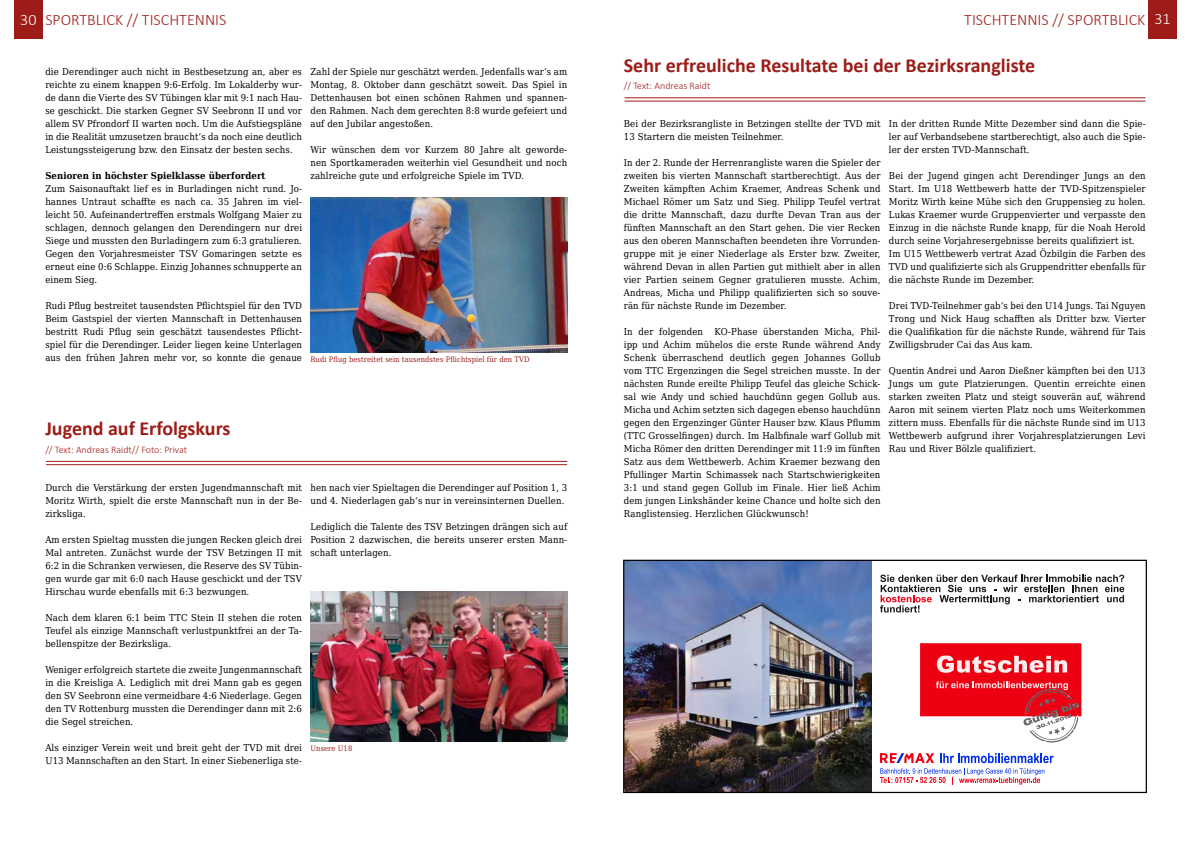
<style>
.page{position:relative;width:1191px;height:842px;background:#fff}
.page>*{position:absolute;margin:0;border:0;box-sizing:border-box;transform-origin:0 0}
.t1{font:700 20px "Calibri";color:#9d1c17}
.t2{font:300 16px "Calibri";color:#9d1c17}
.t3{font:300 10px "Calibri";color:#9d1c17}
.t4{font:9.5px/13px "DejaVu Serif Condensed";letter-spacing:.01em;color:#000;text-align:justify}
.t5{font:700 9.5px "DejaVu Serif Condensed";letter-spacing:.01em;color:#000}
.t6{font:7.5px "DejaVu Serif Condensed";letter-spacing:.01em;color:#9d1c17}
.s1{color:#fff}
</style>
<div class="page">
<div style="left:14px;top:0;width:29px;height:38px;background:#9d1c17"></div>
<div style="left:1148px;top:0;width:28px;height:38px;background:#9d1c17"></div>
<hr style="left:46px;top:464px;width:521px;height:1px;background:#9d1c17">
<hr style="left:46px;top:461px;width:521px;height:1px;background:#9d1c17">
<hr style="left:624px;top:101px;width:521px;height:1px;background:#9d1c17">
<hr style="left:624px;top:98px;width:521px;height:1px;background:#9d1c17">
<img style="left:310px;top:197px;width:257px;height:155px">
<img style="left:310px;top:591px;width:257px;height:150px">
<img style="left:625px;top:562px;width:247px;height:229px">
<svg style="left:879px;top:574px;width:253px;height:220px"></svg>
<svg style="left:880px;top:753px;width:173px;height:32px"></svg>
<svg style="left:624px;top:793px;width:386px;height:1px"></svg>
<div style="left:623px;top:560px;width:524px;height:233px;border:1px solid #000"></div>
<svg style="left:880px;top:575px;width:244px;height:37px"></svg>
<svg style="left:920px;top:643px;width:161px;height:99px"></svg>
<h2 class="t2" style="left:20px;top:10px;width:208px"><span class="s1">30</span> SPORTBLICK // TISCHTENNIS</h2>
<h2 class="t2" style="left:964px;top:10px;width:208px">TISCHTENNIS // SPORTBLICK <span class="s1">31</span></h2>
<p class="t4" style="left:45px;top:65px;width:258px">die Derendinger auch nicht in Bestbesetzung an, aber es reichte zu einem knappen 9:6-Erfolg. Im Lokalderby wur&shy;de dann die Vierte des SV Tübingen klar mit 9:1 nach Hau&shy;se geschickt. Die starken Gegner SV Seebronn II und vor allem SV Pfrondorf II warten noch. Um die Aufstiegspläne in die Realität umzusetzen braucht‘s da noch eine deutlich Leistungssteigerung bzw. den Einsatz der besten sechs.</p>
<p class="t5" style="left:45px;top:168px;width:222px">Senioren in höchster Spielklasse überfordert</p>
<p class="t4" style="left:45px;top:182px;width:258px">Zum Saisonauftakt lief es in Burladingen nicht rund. Jo&shy;hannes Untraut schaffte es nach ca. 35 Jahren im viel&shy;leicht 50. Aufeinandertreffen erstmals Wolfgang Maier zu schlagen, dennoch gelangen den Derendingern nur drei Siege und mussten den Burladingern zum 6:3 gratulieren.<br>Gegen den Vorjahresmeister TSV Gomaringen setzte es erneut eine 0:6 Schlappe. Einzig Johannes schnupperte an einem Sieg.</p>
<p class="t4" style="left:45px;top:299px;width:258px">Rudi Pflug bestreitet tausendsten Pflichtspiel für den TVD Beim Gastspiel der vierten Mannschaft in Dettenhausen bestritt Rudi Pflug sein geschätzt tausendestes Pflicht&shy;spiel für die Derendinger. Leider liegen keine Unterlagen aus den frühen Jahren mehr vor, so konnte die genaue</p>
<p class="t4" style="left:310px;top:65px;width:258px">Zahl der Spiele nur geschätzt werden. Jedenfalls war‘s am Montag, 8. Oktober dann geschätzt soweit. Das Spiel in Dettenhausen bot einen schönen Rahmen und spannen&shy;den Rahmen. Nach dem gerechten 8:8 wurde gefeiert und auf den Jubilar angestoßen.</p>
<p class="t4" style="left:310px;top:143px;width:258px">Wir wünschen dem vor Kurzem 80 Jahre alt geworde&shy;nen Sportkameraden weiterhin viel Gesundheit und noch zahlreiche gute und erfolgreiche Spiele im TVD.</p>
<p class="t6" style="left:310px;top:354px;width:220px">Rudi Pflug bestreitet sein tausendstes Pflichtspiel für den TVD</p>
<h1 class="t1" style="left:45px;top:416px;width:187px">Jugend auf Erfolgskurs</h1>
<p class="t3" style="left:45px;top:443px;width:143px">// Text: Andreas Raidt// Foto: Privat</p>
<p class="t4" style="left:45px;top:481px;width:258px">Durch die Verstärkung der ersten Jugendmannschaft mit Moritz Wirth, spielt die erste Mannschaft nun in der Be&shy;zirksliga.</p>
<p class="t4" style="left:45px;top:533px;width:258px">Am ersten Spieltag mussten die jungen Recken gleich drei Mal antreten. Zunächst wurde der TSV Betzingen II mit 6:2 in die Schranken verwiesen, die Reserve des SV Tübin&shy;gen wurde gar mit 6:0 nach Hause geschickt und der TSV Hirschau wurde ebenfalls mit 6:3 bezwungen.</p>
<p class="t4" style="left:45px;top:611px;width:258px">Nach dem klaren 6:1 beim TTC Stein II stehen die roten Teufel als einzige Mannschaft verlustpunktfrei an der Ta&shy;bellenspitze der Bezirksliga.</p>
<p class="t4" style="left:45px;top:663px;width:258px">Weniger erfolgreich startete die zweite Jungenmannschaft in die Kreisliga A. Lediglich mit drei Mann gab es gegen den SV Seebronn eine vermeidbare 4:6 Niederlage. Gegen den TV Rottenburg mussten die Derendinger dann mit 2:6 die Segel streichen.</p>
<p class="t4" style="left:45px;top:741px;width:258px">Als einziger Verein weit und breit geht der TVD mit drei<br>U13 Mannschaften an den Start. In einer Siebenerliga ste-</p>
<p class="t4" style="left:310px;top:481px;width:258px">hen nach vier Spieltagen die Derendinger auf Position 1, 3 und 4. Niederlagen gab‘s nur in vereinsinternen Duellen.</p>
<p class="t4" style="left:310px;top:520px;width:258px">Lediglich die Talente des TSV Betzingen drängen sich auf Position 2 dazwischen, die bereits unserer ersten Mann&shy;schaft unterlagen.</p>
<p class="t6" style="left:310px;top:743px;width:43px">Unsere U18</p>
<h1 class="t1" style="left:624px;top:52px;width:413px">Sehr erfreuliche Resultate bei der Bezirksrangliste</h1>
<p class="t3" style="left:624px;top:80px;width:88px">// Text: Andreas Raidt</p>
<p class="t4" style="left:624px;top:117px;width:258px">Bei der Bezirksrangliste in Betzingen stellte der TVD mit<br>13 Startern die meisten Teilnehmer.</p>
<p class="t4" style="left:624px;top:156px;width:258px">In der 2. Runde der Herrenrangliste waren die Spieler der zweiten bis vierten Mannschaft startberechtigt. Aus der Zweiten kämpften Achim Kraemer, Andreas Schenk und Michael Römer um Satz und Sieg. Philipp Teufel vertrat die dritte Mannschaft, dazu durfte Devan Tran aus der fünften Mannschaft an den Start gehen. Die vier Recken aus den oberen Mannschaften beendeten ihre Vorrunden&shy;gruppe mit je einer Niederlage als Erster bzw. Zweiter, während Devan in allen Partien gut mithielt aber in allen vier Partien seinem Gegner gratulieren musste. Achim, Andreas, Micha und Philipp qualifizierten sich so souve&shy;rän für nächste Runde im Dezember.</p>
<p class="t4" style="left:624px;top:325px;width:258px">In der folgenden KO-Phase überstanden Micha, Phil&shy;ipp und Achim mühelos die erste Runde während Andy Schenk überraschend deutlich gegen Johannes Gollub vom TTC Ergenzingen die Segel streichen musste. In der nächsten Runde ereilte Philipp Teufel das gleiche Schick&shy;sal wie Andy und schied hauchdünn gegen Gollub aus.<br>Micha und Achim setzten sich dagegen ebenso hauchdünn gegen den Ergenzinger Günter Hauser bzw. Klaus Pflumm (TTC Grosselfingen) durch. Im Halbfinale warf Gollub mit Micha Römer den dritten Derendinger mit 11:9 im fünften Satz aus dem Wettbewerb. Achim Kraemer bezwang den Pfullinger Martin Schimassek nach Startschwierigkeiten 3:1 und stand gegen Gollub im Finale. Hier ließ Achim dem jungen Linkshänder keine Chance und holte sich den Ranglistensieg. Herzlichen Glückwunsch!</p>
<p class="t4" style="left:889px;top:117px;width:258px">In der dritten Runde Mitte Dezember sind dann die Spie&shy;ler auf Verbandsebene startberechtigt, also auch die Spie&shy;ler der ersten TVD-Mannschaft.</p>
<p class="t4" style="left:889px;top:169px;width:258px;text-align:left">Bei der Jugend gingen acht Derendinger Jungs an den Start. Im U18 Wettbewerb hatte der TVD-Spitzenspieler Moritz Wirth keine Mühe sich den Gruppensieg zu holen.<br>Lukas Kraemer wurde Gruppenvierter und verpasste den Einzug in die nächste Runde knapp, für die Noah Herold durch seine Vorjahresergebnisse bereits qualifiziert ist.<br>Im U15 Wettbewerb vertrat Azad Özbilgin die Farben des TVD und qualifizierte sich als Gruppendritter ebenfalls für die nächste Runde im Dezember.</p>
<p class="t4" style="left:889px;top:299px;width:258px">Drei TVD-Teilnehmer gab‘s bei den U14 Jungs. Tai Nguyen Trong und Nick Haug schafften als Dritter bzw. Vierter die Qualifikation für die nächste Runde, während für Tais Zwilligsbruder Cai das Aus kam.</p>
<p class="t4" style="left:889px;top:364px;width:258px">Quentin Andrei und Aaron Dießner kämpften bei den U13<br>Jungs um gute Platzierungen. Quentin erreichte einen starken zweiten Platz und steigt souverän auf, während Aaron mit seinem vierten Platz noch ums Weiterkommen zittern muss. Ebenfalls für die nächste Runde sind im U13<br>Wettbewerb aufgrund ihrer Vorjahresplatzierungen Levi Rau und River Bölzle qualifiziert.</p>
</div>
